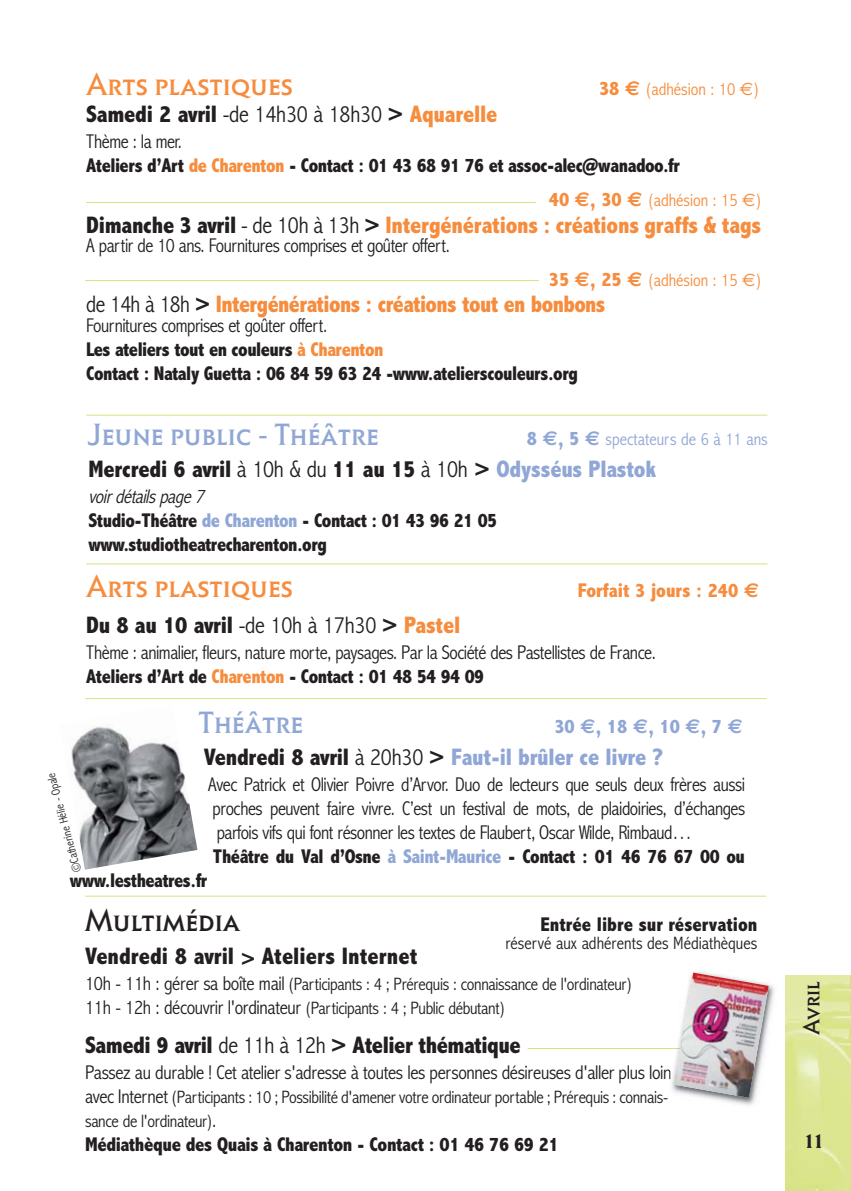
<style>
.page{position:relative;width:851px;height:1191px;background:#fff}
.page>*{position:absolute;margin:0;border:0;box-sizing:border-box;transform-origin:0 0}
.t1{font:32px "Elan Itc SCT";color:#f68c3d}
.t2{font:32px "Elan Itc SCT";color:#90a7d6}
.t3{font:32px "Elan Itc SCT";color:#231f20}
.t4{font:800 condensed 24px "Abadi";letter-spacing:-.01em;color:#231f20}
.t5{font:800 condensed 24px "Abadi";letter-spacing:-.01em;color:#f68c3d}
.t6{font:800 condensed 24px "Abadi";letter-spacing:-.01em;color:#90a7d6}
.t7{font:300 condensed 24px "Abadi";letter-spacing:-.01em;color:#231f20}
.t8{font:24px "Elan Itc SCT";color:#231f20}
.t9{font:300 condensed 20px/24px "Abadi";letter-spacing:-.025em;color:#231f20}
.t10{font:800 condensed 20px/24px "Abadi";letter-spacing:-.025em;color:#231f20}
.t11{font:800 condensed 20px "Abadi";color:#231f20}
.t12{font:800 condensed 20px "Abadi";color:#f68c3d}
.t13{font:800 condensed 20px "Abadi";color:#90a7d6}
.t14{font:700 20px "Elan Itc T";color:#231f20}
.t15{font:300 condensed 18px/24px "Abadi";letter-spacing:-.02em;color:#231f20}
.t16{font:300 condensed 18px "Abadi";color:#f68c3d}
.t17{font:300 condensed 18px "Abadi";color:#231f20}
.t18{font:300 condensed 18px "Abadi";color:#90a7d6}
.t19{font:300 condensed 12px "Abadi";color:#231f20}
.s1{font-weight:800;font-size:20px}
.s2{font-family:"Euro Sans";font-weight:700;font-stretch:normal;font-size:20px}
.s3{font-family:"Euro Sans";font-weight:400;font-stretch:normal}
.s4{font-weight:800}
.s5{font-weight:800;color:#f68c3d}
.s6{font-weight:300}
.s7{color:#f68c3d}
.s8{color:#231f20}
.s9{font-weight:300;color:#231f20}
.s10{color:#90a7d6}
.s11{font-weight:300;font-style:italic}
.s12{font-family:"Euro Sans";font-weight:700;font-stretch:normal}
.s13{font-weight:800;color:#90a7d6}
.s14{font-size:22px}
.s15{font-size:20px}
</style>
<div class="page">
<img style="left:785px;top:975px;width:65px;height:216px">
<img style="left:71px;top:726px;width:126px;height:143px">
<hr style="left:86px;top:202px;width:450px;height:1px;background:#d5e382">
<hr style="left:85px;top:280px;width:454px;height:1px;background:#d5e382">
<hr style="left:86px;top:415px;width:681px;height:1px;background:#d5e382">
<hr style="left:86px;top:563px;width:681px;height:1px;background:#d5e382">
<hr style="left:85px;top:698px;width:681px;height:1px;background:#d5e382">
<hr style="left:85px;top:895px;width:681px;height:1px;background:#d5e382">
<hr style="left:527px;top:1048px;width:225px;height:1px;background:#d5e382">
<img style="left:667px;top:971px;width:107px;height:135px">
<img style="left:673px;top:972px;width:95px;height:125px">
<h1 class="t1" style="left:86px;top:65px;width:208px">Arts plastiques</h1>
<p class="t16" style="left:599px;top:83px;width:161px"><span class="s1">38</span> <span class="s2">€</span> (adhésion : 10 <span class="s3">€</span>)</p>
<p class="t7" style="left:86px;top:106px;width:412px"><span class="s4">Samedi 2 avril</span> -de 14h30 à 18h30 <span class="s4">&gt;</span> <span class="s5">Aquarelle</span></p>
<p class="t10" style="left:86px;top:131px;width:595px"><span class="s6">Thème : la mer.<br></span>Ateliers d’Art <span class="s7">de Charenton</span> - Contact : 01 43 68 91 76 et assoc-alec@wanadoo.fr</p>
<p class="t16" style="left:548px;top:194px;width:214px"><span class="s1">40</span> <span class="s2">€</span><span class="s1">, 30</span> <span class="s2">€</span> (adhésion : 15 <span class="s3">€</span>)</p>
<p class="t5" style="left:86px;top:216px;width:676px"><span class="s8">Dimanche 3 avril</span> <span class="s9">- de 10h à 13h</span> <span class="s8">&gt;</span> Intergénérations : créations graffs &amp; tags</p>
<p class="t9" style="left:86px;top:235px;width:365px">A partir de 10 ans. Fournitures comprises et goûter offert.</p>
<p class="t16" style="left:548px;top:274px;width:214px"><span class="s1">35</span> <span class="s2">€</span><span class="s1">, 25</span> <span class="s2">€</span> (adhésion : 15 <span class="s3">€</span>)</p>
<p class="t5" style="left:86px;top:296px;width:520px"><span class="s9">de 14h à 18h</span> <span class="s8">&gt;</span> Intergénérations : créations tout en bonbons</p>
<p class="t10" style="left:86px;top:315px;width:493px"><span class="s6">Fournitures comprises et goûter offert.<br></span>Les ateliers tout en couleurs <span class="s7">à Charenton<br></span>Contact : Nataly Guetta : 06 84 59 63 24 -www.atelierscouleurs.org</p>
<h1 class="t2" style="left:88px;top:415px;width:292px">Jeune public - Théâtre</h1>
<p class="t18" style="left:526px;top:432px;width:242px"><span class="s1">8</span> <span class="s2">€</span><span class="s1">, 5</span> <span class="s2">€</span> spectateurs de 6 à 11 ans</p>
<p class="t4" style="left:88px;top:461px;width:569px">Mercredi 6 avril <span class="s6">à 10h &amp; du</span> 11 au 15 <span class="s6">à 10h</span> &gt; <span class="s10">Odysséus Plastok</span></p>
<p class="t10" style="left:88px;top:487px;width:410px"><span class="s11">voirdétailspage7<br></span>Studio-Théâtre <span class="s10">de Charenton</span> - Contact : 01 43 96 21 05 www.studiotheatrecharenton.org</p>
<h1 class="t1" style="left:86px;top:567px;width:208px">Arts plastiques</h1>
<p class="t12" style="left:577px;top:583px;width:183px">Forfait 3 jours : 240 <span class="s12">€</span></p>
<p class="t4" style="left:86px;top:616px;width:375px">Du 8 au 10 avril <span class="s6">-de 10h à 17h30</span> &gt; <span class="s7">Pastel</span></p>
<p class="t9" style="left:86px;top:642px;width:571px">Thème : animalier, fleurs, nature morte, paysages. Par la Société des Pastellistes de France.<br><span class="s4">Ateliers d’Art de</span> <span class="s5">Charenton</span> <span class="s4">- Contact : 01 48 54 94 09</span></p>
<h1 class="t2" style="left:198px;top:703px;width:106px">Théâtre</h1>
<p class="t13" style="left:554px;top:719px;width:190px">30 <span class="s12">€</span>, 18 <span class="s12">€</span>, 10 <span class="s12">€</span>, 7 <span class="s12">€</span></p>
<p class="t6" style="left:204px;top:748px;width:461px"><span class="s8">Vendredi 8 avril</span> <span class="s9">à 20h30</span> <span class="s8">&gt;</span> Faut-il brûler ce livre ?</p>
<p class="t9" style="left:208px;top:774px;width:538px">Avec Patrick et Olivier Poivre d’Arvor. Duo de lecteurs que seuls deux frères aussi proches peuvent faire vivre. C’est un festival de mots, de plaidoiries, d’échanges parfois vifs qui font résonner les textes de Flaubert, Oscar Wilde, Rimbaud…<br><span class="s4">Théâtre du Val d’Osne</span> <span class="s13">à Saint-Maurice</span> <span class="s4">- Contact : 01 46 76 67 00 ou</span></p>
<p class="t10" style="left:70px;top:870px;width:139px">www.lestheatres.fr</p>
<p class="t19" style="left:73px;top:873px;width:104px;rotate:-105deg">©Catherine Hélie - Opale</p>
<h1 class="t3" style="left:85px;top:901px;width:157px">Multimédia</h1>
<p class="t11" style="left:540px;top:917px;width:218px">Entrée libre sur réservation</p>
<p class="t17" style="left:505px;top:937px;width:253px">réservé aux adhérents des Médiathèques</p>
<p class="t4" style="left:85px;top:948px;width:334px">Vendredi 8 avril <span class="s14">&gt;</span> Ateliers Internet</p>
<p class="t15" style="left:85px;top:974px;width:548px"><span class="s15">10h - 11h : gérer sa boîte mail</span> (Participants : 4 ; Prérequis : connaissance de l'ordinateur)<br><span class="s15">11h - 12h : découvrir l'ordinateur</span> (Participants : 4 ; Public débutant)</p>
<p class="t4" style="left:85px;top:1036px;width:437px">Samedi 9 avril <span class="s6">de 11h à 12h</span> &gt; Atelier thématique</p>
<p class="t9" style="left:85px;top:1062px;width:588px">Passez au durable ! Cet atelier s'adresse à toutes les personnes désireuses d'aller plus loin</p>
<p class="t15" style="left:85px;top:1087px;width:584px"><span class="s15">avec Internet</span> (Participants : 10 ; Possibilité d'amener votre ordinateur portable ; Prérequis : connais&shy;sance de l'ordinateur)<span class="s15">.</span></p>
<p class="t10" style="left:85px;top:1134px;width:475px">Médiathèque des Quais à Charenton - Contact : 01 46 76 69 21</p>
<p class="t8" style="left:796px;top:1035px;width:55px;rotate:-90deg">Avril</p>
<p class="t14" style="left:803px;top:1134px;width:23px">11</p>
</div>
